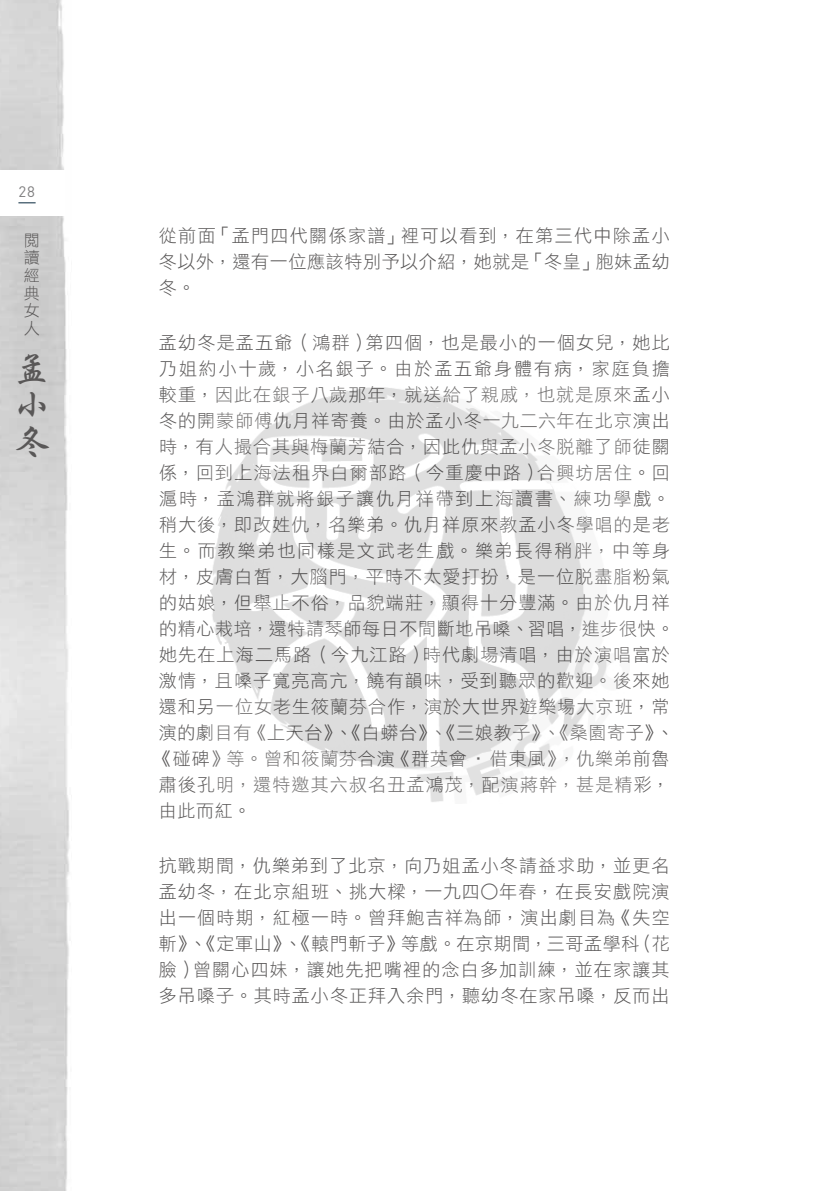
<style>
.page{position:relative;width:840px;height:1191px;background:#fff}
.page>*{position:absolute;margin:0;border:0;box-sizing:border-box;transform-origin:0 0}
.t1{font:36px/36px "Singkai EG Bold Big 5";color:#595757;text-align:justify}
.t2{font:18px/26px "DF Li Hei Std W3";letter-spacing:.06em;color:#595757;text-align:justify}
.t3{font:18px "DF Li Hei Std W3";letter-spacing:.105em;color:#595757}
.t4{font:18px "DF Li Hei Std W3";letter-spacing:.035em;color:#595757}
.t5{font:18px "DF Li Hei Std W3";letter-spacing:.04em;color:#595757}
.t6{font:16px/17.6px "DF Li Hei Std W3";color:#595757;text-align:justify}
.t7{font:15px "DIN Pro";color:#807f80}
</style>
<div class="page">
<img style="left:0;top:0;width:70px;height:1191px">
<div style="left:0;top:170px;width:64px;height:45px;background:#fff"></div>
<svg style="left:18px;top:202px;width:18px;height:1px"></svg>
<img style="left:210px;top:387px;width:397px;height:415px">
<p class="t7" style="left:18px;top:181px;width:18px">28</p>
<p class="t6" style="left:24px;top:231px;width:17px">閱讀經典女人</p>
<h1 class="t1" style="left:14px;top:351px;width:37px">孟小冬</h1>
<p class="t2" style="left:159px;top:223px;width:512px">從前面「孟門四代關係家譜」裡可以看到，在第三代中除孟小冬以外，還有一位應該特別予以介紹，她就是「冬皇」胞妹孟幼冬。</p>
<p class="t2" style="left:159px;top:329px;width:512px">孟幼冬是孟五爺（鴻群）第四個，也是最小的一個女兒，她比</p>
<p class="t3" style="left:159px;top:359px;width:512px">乃姐約小十歲，小名銀子。由於孟五爺身體有病，家庭負擔</p>
<p class="t2" style="left:159px;top:381px;width:512px">較重，因此在銀子八歲那年，就送給了親戚，也就是原來孟小</p>
<p class="t2" style="left:159px;top:407px;width:512px">冬的開蒙師傅仇月祥寄養。由於孟小冬一九二六年在北京演出</p>
<p class="t2" style="left:159px;top:433px;width:512px">時，有人撮合其與梅蘭芳結合，因此仇與孟小冬脫離了師徒關</p>
<p class="t2" style="left:159px;top:459px;width:512px">係，回到上海法租界白爾部路（今重慶中路）合興坊居住。回</p>
<p class="t3" style="left:159px;top:489px;width:512px">滬時，孟鴻群就將銀子讓仇月祥帶到上海讀書、練功學戲。</p>
<p class="t2" style="left:159px;top:511px;width:512px">稍大後，即改姓仇，名樂弟。仇月祥原來教孟小冬學唱的是老</p>
<p class="t3" style="left:159px;top:541px;width:512px">生。而教樂弟也同樣是文武老生戲。樂弟長得稍胖，中等身</p>
<p class="t2" style="left:159px;top:563px;width:512px">材，皮膚白皙，大腦門，平時不太愛打扮，是一位脫盡脂粉氣</p>
<p class="t2" style="left:159px;top:589px;width:512px">的姑娘，但舉止不俗，品貌端莊，顯得十分豐滿。由於仇月祥</p>
<p class="t4" style="left:159px;top:619px;width:516px">的精心栽培，還特請琴師每日不間斷地吊嗓、習唱，進步很快。</p>
<p class="t2" style="left:159px;top:641px;width:512px">她先在上海二馬路（今九江路）時代劇場清唱，由於演唱富於</p>
<p class="t2" style="left:159px;top:667px;width:512px">激情，且嗓子寬亮高亢，饒有韻味，受到聽眾的歡迎。後來她</p>
<p class="t2" style="left:159px;top:693px;width:512px">還和另一位女老生筱蘭芬合作，演於大世界遊樂場大京班，常</p>
<p class="t4" style="left:159px;top:723px;width:516px">演的劇目有《上天台》、《白蟒台》、《三娘教子》、《桑園寄子》、</p>
<p class="t5" style="left:153px;top:749px;width:517px">《碰碑》等。曾和筱蘭芬合演《群英會‧借東風》，仇樂弟前魯</p>
<p class="t2" style="left:159px;top:771px;width:512px">肅後孔明，還特邀其六叔名丑孟鴻茂，配演蔣幹，甚是精彩，</p>
<p class="t2" style="left:159px;top:797px;width:94px">由此而紅。</p>
<p class="t2" style="left:159px;top:852px;width:512px">抗戰期間，仇樂弟到了北京，向乃姐孟小冬請益求助，並更名孟幼冬，在北京組班、挑大樑，一九四○年春，在長安戲院演出一個時期，紅極一時。曾拜鮑吉祥為師，演出劇目為《失空斬》、《定軍山》、《轅門斬子》等戲。在京期間，三哥孟學科（花臉）曾關心四妹，讓她先把嘴裡的念白多加訓練，並在家讓其多吊嗓子。其時孟小冬正拜入余門，聽幼冬在家吊嗓，反而出</p>
</div>
